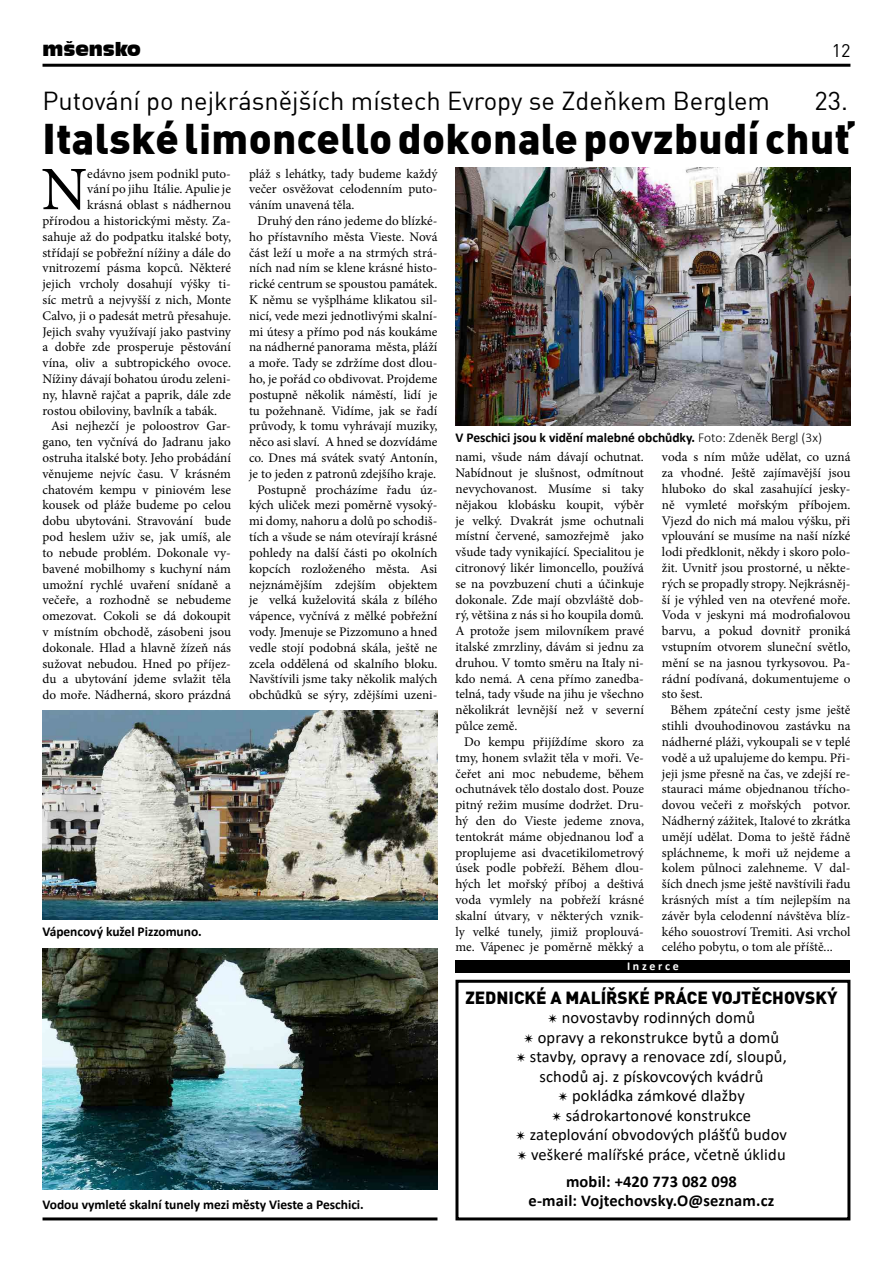
<style>
.page{position:relative;width:893px;height:1263px;background:#fff}
.page>*{position:absolute;margin:0;border:0;box-sizing:border-box;transform-origin:0 0}
.t1{font:61.8px "Minion Pro";color:#000}
.t2{font:900 42px "Unient DINCE";letter-spacing:.01em;color:#000}
.t3{font:25.5px "Unient DINCE";color:#000}
.t4{font:18px "Incised 901 BT Compact";color:#000}
.t5{font:18px "Unient DINCE";color:#000}
.t6{font:900 17.25px "Unient DINCE";color:#000}
.t7{font:16.5px/19.5px "Calibri";letter-spacing:.01em;color:#000;text-align:center}
.t8{font:700 16.5px/19.5px "Calibri";letter-spacing:.01em;color:#000;text-align:center}
.t9{font:700 13.5px "Calibri";letter-spacing:-.005em;color:#000}
.t10{font:13.2px/15.8px "Minion Pro";color:#000;text-align:justify}
.t11{font:700 12px "Calibri";color:#fff}
.s1{font-weight:300}
.s2{font-family:"Minion Pro";font-weight:700}
</style>
<div class="page">
<hr style="left:43px;top:64px;width:807px;height:3px;background:#000">
<img style="left:455px;top:168px;width:395px;height:257px">
<div style="left:455px;top:980px;width:395px;height:240px;border:3px solid #000"></div>
<div style="left:455px;top:961px;width:395px;height:12px;background:#000"></div>
<img style="left:43px;top:710px;width:394px;height:210px">
<img style="left:43px;top:948px;width:394px;height:241px">
<hr style="left:43px;top:1217px;width:394px;height:3px;background:#000">
<h3 class="t4" style="left:43px;top:39px;width:100px">mšensko</h3>
<h3 class="t5" style="left:832px;top:39px;width:20px">12</h3>
<h3 class="t3" style="left:43px;top:85px;width:729px">Putování po nejkrásnějších místech Evropy se Zdeňkem Berglem</h3>
<h3 class="t3" style="left:814px;top:85px;width:35px">23.</h3>
<h2 class="t2" style="left:43px;top:111px;width:809px">Italské limoncello dokonale povzbudí chuť</h2>
<h1 class="t1" style="left:41px;top:148px;width:47px">N</h1>
<p class="t10" style="left:87px;top:166px;width:145px">edávno jsem podnikl puto-</p>
<p class="t10" style="left:87px;top:181px;width:145px">vání po jihu Itálie. Apulie je</p>
<p class="t10" style="left:87px;top:197px;width:145px">krásná oblast s nádhernou</p>
<p class="t10" style="left:43px;top:213px;width:190px">přírodou a historickými městy. Za-</p>
<p class="t10" style="left:43px;top:229px;width:190px">sahuje až do podpatku italské boty,</p>
<p class="t10" style="left:43px;top:245px;width:190px">střídají se pobřežní nížiny a dále do</p>
<p class="t10" style="left:43px;top:260px;width:190px">vnitrozemí pásma kopců. Některé</p>
<p class="t10" style="left:43px;top:276px;width:190px">jejich vrcholy dosahují výšky ti-</p>
<p class="t10" style="left:43px;top:292px;width:190px">síc metrů a nejvyšší z nich, Monte</p>
<p class="t10" style="left:43px;top:308px;width:190px">Calvo, ji o padesát metrů přesahuje.</p>
<p class="t10" style="left:43px;top:324px;width:190px">Jejich svahy využívají jako pastviny</p>
<p class="t10" style="left:43px;top:339px;width:190px">a dobře zde prosperuje pěstování</p>
<p class="t10" style="left:43px;top:355px;width:190px">vína, oliv a subtropického ovoce.</p>
<p class="t10" style="left:43px;top:371px;width:190px">Nížiny dávají bohatou úrodu zeleni-</p>
<p class="t10" style="left:43px;top:387px;width:190px">ny, hlavně rajčat a paprik, dále zde</p>
<p class="t10" style="left:43px;top:403px;width:176px">rostou obiloviny, bavlník a tabák.</p>
<p class="t10" style="left:51px;top:418px;width:181px">Asi nejhezčí je poloostrov Gar-</p>
<p class="t10" style="left:43px;top:434px;width:190px">gano, ten vyčnívá do Jadranu jako</p>
<p class="t10" style="left:43px;top:450px;width:190px">ostruha italské boty. Jeho probádání</p>
<p class="t10" style="left:43px;top:466px;width:190px">věnujeme nejvíc času. V krásném</p>
<p class="t10" style="left:43px;top:482px;width:190px">chatovém kempu v piniovém lese</p>
<p class="t10" style="left:43px;top:497px;width:190px">kousek od pláže budeme po celou</p>
<p class="t10" style="left:43px;top:513px;width:190px">dobu ubytováni. Stravování bude</p>
<p class="t10" style="left:43px;top:529px;width:190px">pod heslem uživ se, jak umíš, ale</p>
<p class="t10" style="left:43px;top:545px;width:190px">to nebude problém. Dokonale vy-</p>
<p class="t10" style="left:43px;top:561px;width:190px">bavené mobilhomy s kuchyní nám</p>
<p class="t10" style="left:43px;top:576px;width:190px">umožní rychlé uvaření snídaně a</p>
<p class="t10" style="left:43px;top:592px;width:190px">večeře, a rozhodně se nebudeme</p>
<p class="t10" style="left:43px;top:608px;width:190px">omezovat. Cokoli se dá dokoupit</p>
<p class="t10" style="left:43px;top:624px;width:190px">v místním obchodě, zásobeni jsou</p>
<p class="t10" style="left:43px;top:640px;width:190px">dokonale. Hlad a hlavně žízeň nás</p>
<p class="t10" style="left:43px;top:655px;width:190px">sužovat nebudou. Hned po příjez-</p>
<p class="t10" style="left:43px;top:671px;width:190px">du a ubytování jdeme svlažit těla</p>
<p class="t10" style="left:43px;top:687px;width:190px">do moře. Nádherná, skoro prázdná</p>
<p class="t10" style="left:249px;top:166px;width:190px">pláž s lehátky, tady budeme každý večer osvěžovat celodenním puto&shy;váním unavená těla.</p>
<p class="t10" style="left:249px;top:213px;width:190px;text-align:right">Druhý den ráno jedeme do blízké&shy;ho přístavního města Vieste. Nová část leží u moře a na strmých strá&shy;ních nad ním se klene krásné histo&shy;rické centrum se spoustou památek.<br>K němu se vyšplháme klikatou sil&shy;nicí, vede mezi jednotlivými skalní&shy;mi útesy a přímo pod nás koukáme na nádherné panorama města, pláží a moře. Tady se zdržíme dost dlou&shy;ho, je pořád co obdivovat. Projdeme postupně několik náměstí, lidí je tu požehnaně. Vidíme, jak se řadí průvody, k tomu vyhrávají muziky, něco asi slaví. A hned se dozvídáme co. Dnes má svátek svatý Antonín, je to jeden z patronů zdejšího kraje.<br>Postupně procházíme řadu úz&shy;kých uliček mezi poměrně vysoký&shy;mi domy, nahoru a dolů po schodiš&shy;tích a všude se nám otevírají krásné pohledy na další části po okolních kopcích rozloženého města. Asi nejznámějším zdejším objektem je velká kuželovitá skála z bílého vápence, vyčnívá z mělké pobřežní vody. Jmenuje se Pizzomuno a hned vedle stojí podobná skála, ještě ne zcela oddělená od skalního bloku.<br>Navštívili jsme taky několik malých obchůdků se sýry, zdějšími uzeni-</p>
<p class="t9" style="left:43px;top:922px;width:161px">Vápencový kužel Pizzomuno.</p>
<p class="t9" style="left:43px;top:1194px;width:323px">Vodou vymleté skalní tunely mezi městy Vieste a Peschici.</p>
<p class="t9" style="left:455px;top:428px;width:368px">V Peschici jsou k vidění malebné obchůdky. <span class="s1">Foto: Zdeněk Bergl (3x)</span></p>
<p class="t10" style="left:455px;top:449px;width:190px">nami, všude nám dávají ochutnat.<br>Nabídnout je slušnost, odmítnout nevychovanost. Musíme si taky nějakou klobásku koupit, výběr je velký. Dvakrát jsme ochutnali místní červené, samozřejmě jako všude tady vynikající. Specialitou je citronový likér limoncello, používá se na povzbuzení chuti a účinkuje dokonale. Zde mají obzvláště dob&shy;rý, většina z nás si ho koupila domů.<br>A protože jsem milovníkem pravé italské zmrzliny, dávám si jednu za druhou. V tomto směru na Italy ni&shy;kdo nemá. A cena přímo zanedba&shy;telná, tady všude na jihu je všechno několikrát levnější než v severní půlce země.</p>
<p class="t10" style="left:455px;top:734px;width:190px;text-indent:9px">Do kempu přijíždíme skoro za tmy, honem svlažit těla v moři. Ve&shy;čeřet ani moc nebudeme, během ochutnávek tělo dostalo dost. Pouze pitný režim musíme dodržet. Dru&shy;hý den do Vieste jedeme znova, tentokrát máme objednanou loď a proplujeme asi dvacetikilometrový úsek podle pobřeží. Během dlou&shy;hých let mořský příboj a deštivá voda vymlely na pobřeží krásné skalní útvary, v některých vznik&shy;ly velké tunely, jimiž proplouvá&shy;me. Vápenec je poměrně měkký a</p>
<p class="t10" style="left:662px;top:449px;width:190px">voda s ním může udělat, co uzná za vhodné. Ještě zajímavější jsou hluboko do skal zasahující jesky&shy;ně vymleté mořským příbojem.<br>Vjezd do nich má malou výšku, při vplouvání se musíme na naší nízké lodi předklonit, někdy i skoro polo&shy;žit. Uvnitř jsou prostorné, u někte&shy;rých se propadly stropy. Nejkrásněj&shy;ší je výhled ven na otevřené moře.<br>Voda v jeskyni má modrofialovou barvu, a pokud dovnitř proniká vstupním otvorem sluneční světlo, mění se na jasnou tyrkysovou. Pa&shy;rádní podívaná, dokumentujeme o sto šest.</p>
<p class="t10" style="left:662px;top:702px;width:190px;text-indent:9px">Během zpáteční cesty jsme ještě stihli dvouhodinovou zastávku na nádherné pláži, vykoupali se v teplé vodě a už upalujeme do kempu. Při&shy;jeji jsme přesně na čas, ve zdejší re&shy;stauraci máme objednanou třícho&shy;dovou večeři z mořských potvor.<br>Nádherný zážitek, Italové to zkrátka umějí udělat. Doma to ještě řádně spláchneme, k moři už nejdeme a kolem půlnoci zalehneme. V dal&shy;ších dnech jsme ještě navštívili řadu krásných míst a tím nejlepším na závěr byla celodenní návštěva blíz&shy;kého souostroví Tremiti. Asi vrchol celého pobytu, o tom ale příště...</p>
<h3 class="t6" style="left:465px;top:986px;width:374px">ZEDNICKÉ A MALÍŘSKÉ PRÁCE VOJTĚCHOVSKÝ</h3>
<p class="t7" style="left:516px;top:1008px;width:272px"><span class="s2">✴</span> novostavby rodinných domů<br><span class="s2">✴</span> opravy a rekonstrukce bytů a domů<br><span class="s2">✴</span> stavby, opravy a renovace zdí, sloupů, schodů aj. z pískovcových kvádrů<br><span class="s2">✴</span> pokládka zámkové dlažby<br><span class="s2">✴</span> sádrokartonové konstrukce<br><span class="s2">✴</span> zateplování obvodových plášťů budov <span class="s2">✴</span> veškeré malířské práce, včetně úklidu</p>
<p class="t8" style="left:529px;top:1171px;width:247px">mobil: +420 773 082 098<br>e-mail: Vojtechovsky.O@seznam.cz</p>
<p class="t11" style="left:627px;top:957px;width:53px">I n z e r c e</p>
</div>
